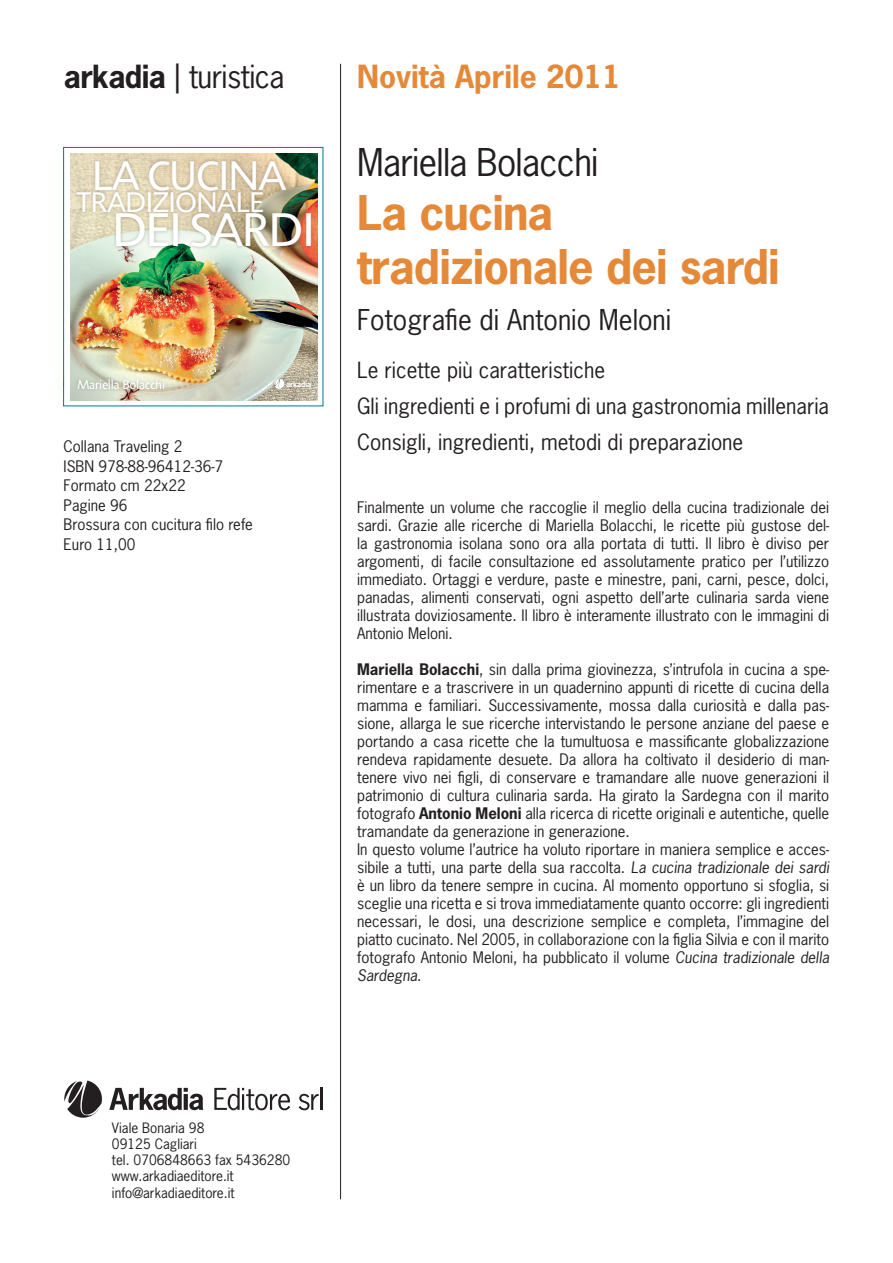
<style>
.page{position:relative;width:893px;height:1263px;background:#fff}
.page>*{position:absolute;margin:0;border:0;box-sizing:border-box;transform-origin:0 0}
.t1{font:47.7px "Agilita Com";letter-spacing:-.025em;color:#fff}
.Normale{font:700 45px "News Gothic";letter-spacing:-.02em;color:#e58939}
.t2{font:41.85px "Agilita Com";letter-spacing:-.025em;color:#fff}
.t3{font:36px "News Gothic";letter-spacing:-.02em;color:#231f20}
.t4{font:30px "News Gothic";letter-spacing:-.02em;color:#231f20}
.t5{font:700 30px "News Gothic";color:#e58939}
.t6{font:28.65px "Agilita Com";letter-spacing:-.025em;color:#fff}
.Normale-2{font:27px "News Gothic";color:#231f20}
.Normale-3{font:21px "News Gothic";color:#231f20}
.Normale-4{font:15px/18px "News Gothic";color:#231f20;text-align:justify}
.Pa0{font:15px "News Gothic";color:#231f20}
.t7{font:13.5px "News Gothic";color:#231f20}
.t8{font:13.2px "Agilita Com";letter-spacing:-.02em;color:#fff}
.t9{font:700 7.35px "News Gothic";letter-spacing:-.02em;color:#fff}
.s1{font-weight:700}
.s2{font-style:italic}
</style>
<div class="page">
<svg style="left:64px;top:1080px;width:38px;height:38px"></svg>
<svg style="left:109px;top:1088px;width:94px;height:22px"></svg>
<svg style="left:214px;top:1088px;width:76px;height:22px"></svg>
<svg style="left:299px;top:1094px;width:20px;height:16px"></svg>
<hr style="left:320px;top:1088px;width:3px;height:22px;background:#231f20">
<hr style="left:340px;top:64px;width:1px;height:1135px;background:#231f20">
<img style="left:70px;top:153px;width:247px;height:247px">
<div style="left:73px;top:157px;width:242px;height:94px;background:#231f20;opacity:.3"></div>
<div style="left:74px;top:375px;width:94px;height:18px;background:#231f20;opacity:.3"></div>
<div style="left:270px;top:375px;width:45px;height:18px;background:#231f20;opacity:.3"></div>
<svg style="left:274px;top:379px;width:10px;height:10px"></svg>
<div style="left:63px;top:147px;width:260px;height:259px;border:1px solid #00769a"></div>
<p class="t4" style="left:64px;top:57px;width:222px"><span class="s1">arkadia</span> | turistica</p>
<p class="t2" style="left:92px;top:147px;width:196px">LA CUCINA</p>
<p class="t6" style="left:76px;top:182px;width:190px">TRADIZIONALE</p>
<p class="t1" style="left:112px;top:197px;width:204px">DEI SARDI</p>
<p class="t8" style="left:78px;top:375px;width:89px">MARIELLA BOLACCHI</p>
<p class="t9" style="left:286px;top:379px;width:27px">arkadia</p>
<p class="Pa0" style="left:64px;top:437px;width:120px">Collana Traveling 2</p>
<p class="Pa0" style="left:64px;top:456px;width:161px">ISBN 978-88-96412-36-7</p>
<p class="Pa0" style="left:64px;top:476px;width:124px">Formato cm 22x22</p>
<p class="Pa0" style="left:64px;top:495px;width:65px">Pagine 96</p>
<p class="Pa0" style="left:64px;top:515px;width:191px">Brossura con cucitura filo refe</p>
<p class="Normale-4" style="left:64px;top:535px;width:73px">Euro 11,00</p>
<p class="t5" style="left:357px;top:57px;width:265px">Novità Aprile 2011</p>
<p class="t3" style="left:357px;top:140px;width:243px">Mariella Bolacchi</p>
<p class="Normale" style="left:357px;top:184px;width:198px">La cucina</p>
<p class="Normale" style="left:357px;top:238px;width:424px">tradizionale dei sardi</p>
<p class="Normale-2" style="left:357px;top:302px;width:316px">Fotografie di Antonio Meloni</p>
<p class="Normale-3" style="left:357px;top:356px;width:249px">Le ricette più caratteristiche</p>
<p class="Normale-3" style="left:357px;top:392px;width:473px">Gli ingredienti e i profumi di una gastronomia millenaria</p>
<p class="Normale-3" style="left:357px;top:428px;width:388px">Consigli, ingredienti, metodi di preparazione</p>
<p class="Normale-4" style="left:357px;top:498px;width:473px">Finalmente un volume che raccoglie il meglio della cucina tradizionale dei sardi. Grazie alle ricerche di Mariella Bolacchi, le ricette più gustose del&shy;la gastronomia isolana sono ora alla portata di tutti. Il libro è diviso per argomenti, di facile consultazione ed assolutamente pratico per l’utilizzo immediato. Ortaggi e verdure, paste e minestre, pani, carni, pesce, dolci, panadas, alimenti conservati, ogni aspetto dell’arte culinaria sarda viene illustrata doviziosamente. Il libro è interamente illustrato con le immagini di Antonio Meloni.</p>
<p class="Normale-4" style="left:357px;top:660px;width:473px"><span class="s1">Mariella Bolacchi</span>, sin dalla prima giovinezza, s’intrufola in cucina a spe&shy;rimentare e a trascrivere in un quadernino appunti di ricette di cucina della mamma e familiari. Successivamente, mossa dalla curiosità e dalla pas&shy;sione, allarga le sue ricerche intervistando le persone anziane del paese e portando a casa ricette che la tumultuosa e massificante globalizzazione rendeva rapidamente desuete. Da allora ha coltivato il desiderio di man&shy;tenere vivo nei figli, di conservare e tramandare alle nuove generazioni il patrimonio di cultura culinaria sarda. Ha girato la Sardegna con il marito fotografo <span class="s1">Antonio Meloni</span> alla ricerca di ricette originali e autentiche, quelle tramandate da generazione in generazione.</p>
<p class="Normale-4" style="left:357px;top:840px;width:474px">In questo volume l’autrice ha voluto riportare in maniera semplice e acces&shy;sibile a tutti, una parte della sua raccolta. <span class="s2">La cucina tradizionale dei sardi </span>è un libro da tenere sempre in cucina. Al momento opportuno si sfoglia, si sceglie una ricetta e si trova immediatamente quanto occorre: gli ingredienti necessari, le dosi, una descrizione semplice e completa, l’immagine del piatto cucinato. Nel 2005, in collaborazione con la figlia Silvia e con il marito fotografo Antonio Meloni, ha pubblicato il volume <span class="s2">Cucina tradizionale della Sardegna</span>.</p>
<p class="t7" style="left:112px;top:1119px;width:94px">Viale Bonaria 98</p>
<p class="t7" style="left:112px;top:1135px;width:87px">09125 Cagliari</p>
<p class="t7" style="left:112px;top:1151px;width:180px">tel. 0706848663 fax 5436280</p>
<p class="t7" style="left:112px;top:1167px;width:123px">www.arkadiaeditore.it</p>
<p class="t7" style="left:112px;top:1184px;width:124px">info@arkadiaeditore.it</p>
</div>
